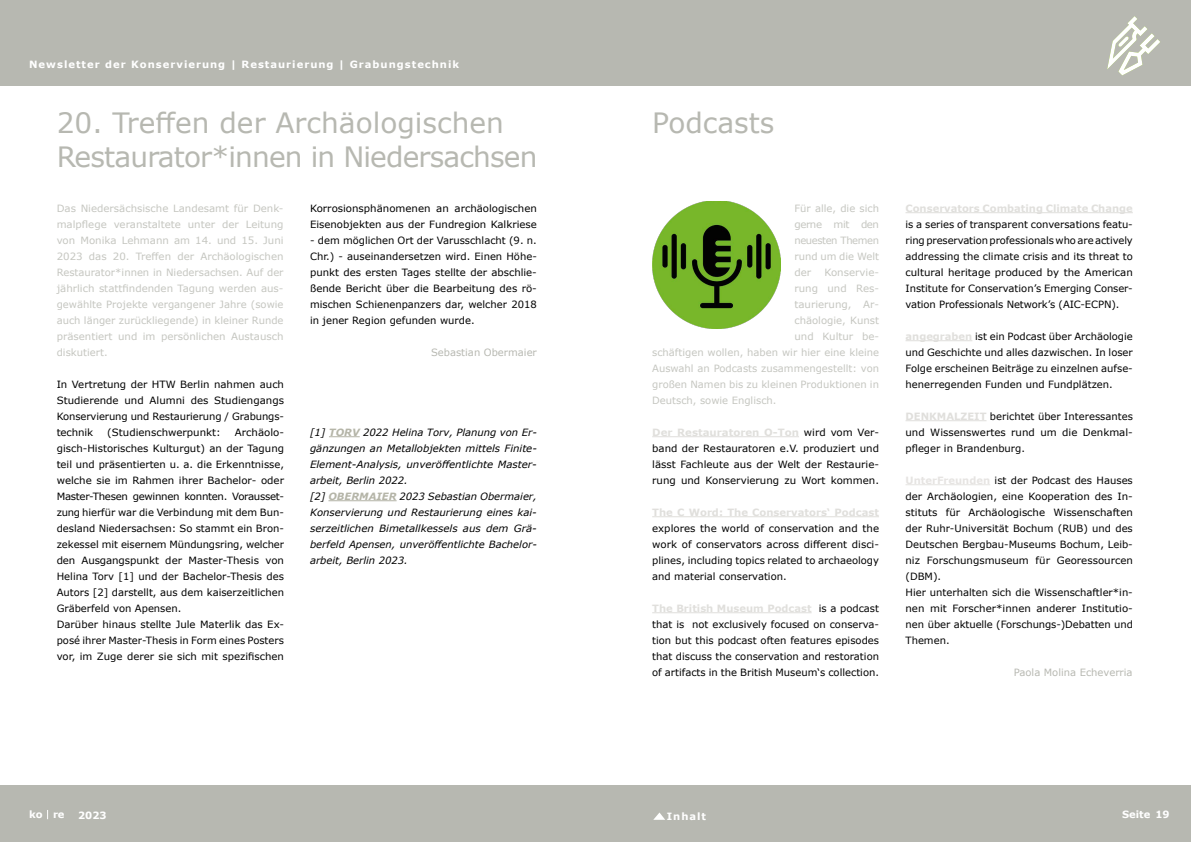
<style>
.page{position:relative;width:1191px;height:842px;background:#fff}
.page>*{position:absolute;margin:0;border:0;box-sizing:border-box;transform-origin:0 0}
.t1{font:28px/34px "Verdana";letter-spacing:-.03em;color:#b7b8b1}
.t2{font:28px "Verdana";color:#b7b8b1}
.t3{font:10px/16px "Verdana";color:#000;text-align:justify}
.t4{font:10px/16px "Verdana";color:#c5c6c0;text-align:justify}
.t5{font:italic 10px/16px "Verdana";color:#000}
.t6{font:700 10px "Verdana";letter-spacing:.1em;color:#fff}
.t7{font:700 10px "Verdana";color:#e0dfdc}
.t8{font:10px "Verdana";color:#b7b8b1}
.s1{font-weight:700;color:#b5b5a8}
.s2{font-weight:700;color:#e0dfdc}
.s3{font-weight:700;color:#e6e4e2}
</style>
<div class="page">
<div style="left:0;top:0;width:595px;height:85px;background:#b7b8b1"></div>
<div style="left:0;top:785px;width:595px;height:57px;background:#b7b8b1"></div>
<div style="left:595px;top:0;width:596px;height:85px;background:#b7b8b1"></div>
<div style="left:595px;top:785px;width:596px;height:57px;background:#b7b8b1"></div>
<svg style="left:1107px;top:16px;width:53px;height:59px"></svg>
<svg style="left:653px;top:812px;width:12px;height:8px"></svg>
<hr style="left:329px;top:436px;width:31px;height:1px;background:#b5b5a8">
<hr style="left:328px;top:500px;width:68px;height:1px;background:#b5b5a8">
<img style="left:652px;top:201px;width:128px;height:127px">
<hr style="left:652px;top:436px;width:147px;height:1px;background:#e0dfdc">
<hr style="left:652px;top:516px;width:227px;height:1px;background:#e0dfdc">
<hr style="left:652px;top:612px;width:159px;height:1px;background:#e0dfdc">
<hr style="left:905px;top:212px;width:227px;height:1px;background:#e0dfdc">
<hr style="left:905px;top:340px;width:67px;height:1px;background:#e0dfdc">
<hr style="left:905px;top:420px;width:81px;height:1px;background:#e0dfdc">
<hr style="left:905px;top:484px;width:85px;height:1px;background:#e6e4e2">
<p class="t6" style="left:29px;top:57px;width:431px">Newsletter der Konservierung | Restaurierung | Grabungstechnik</p>
<h1 class="t1" style="left:57px;top:105px;width:482px">20. Treffen der Archäologischen<br>Restaurator*innen in Niedersachsen</h1>
<p class="t4" style="left:57px;top:200px;width:228px">Das Niedersächsische Landesamt für Denk&shy;malpflege veranstaltete unter der Leitung von Monika Lehmann am 14. und 15. Juni 2023 das 20. Treffen der Archäologischen Restaurator*innen in Niedersachsen. Auf der jährlich stattfindenden Tagung werden aus&shy;gewählte Projekte vergangener Jahre (sowie auch länger zurückliegende) in kleiner Runde präsentiert und im persönlichen Austausch diskutiert.</p>
<p class="t3" style="left:57px;top:376px;width:229px">In Vertretung der HTW Berlin nahmen auch Studierende und Alumni des Studiengangs Konservierung und Restaurierung / Grabungs&shy;technik</p>
<p class="t3" style="left:310px;top:200px;width:228px">Korrosionsphänomenen an archäologischen<br>Eisenobjekten aus der Fundregion Kalkriese</p>
<p class="t3" style="left:310px;top:232px;width:228px">- dem möglichen Ort der Varusschlacht (9. n.<br>Chr.) - auseinandersetzen wird. Einen Höhe&shy;punkt des ersten Tages stellte der abschlie&shy;ßende Bericht über die Bearbeitung des rö&shy;mischen Schienenpanzers dar, welcher 2018 in jener Region gefunden wurde.</p>
<p class="t8" style="left:431px;top:345px;width:107px">Sebastian Obermaier</p>
<p class="t3" style="left:57px;top:424px;width:229px;text-align:left;text-indent:178px">Archäolo&shy;gisch-Historisches Kulturgut) an der Tagung teil und präsentierten u. a. die Erkenntnisse, welche sie im Rahmen ihrer Bachelor- oder Master-Thesen gewinnen konnten. Vorausset&shy;zung hierfür war die Verbindung mit dem Bun&shy;desland Niedersachsen: So stammt ein Bron&shy;zekessel mit eisernem Mündungsring, welcher den Ausgangspunkt der Master-Thesis von Helina Torv [1] und der Bachelor-Thesis des Autors [2] darstellt, aus dem kaiserzeitlichen Gräberfeld von Apensen.<br>Darüber hinaus stellte Jule Materlik das Ex&shy;posé ihrer Master-Thesis in Form eines Posters vor, im Zuge derer sie sich mit spezifischen</p>
<p class="t3" style="left:107px;top:424px;width:115px">(Studienschwerpunkt:</p>
<p class="t5" style="left:310px;top:424px;width:228px">[1] <span class="s1">TORV</span> 2022 Helina Torv, Planung von Er&shy;gänzungen an Metallobjekten mittels Finite-Element-Analysis, unveröffentlichte Master&shy;arbeit, Berlin 2022.<br>[2] <span class="s1">OBERMAIER</span> 2023 Sebastian Obermaier, Konservierung und Restaurierung eines kai&shy;serzeitlichen Bimetallkessels aus dem Grä&shy;berfeld Apensen, unveröffentlichte Bachelor&shy;arbeit, Berlin 2023.</p>
<h1 class="t2" style="left:652px;top:104px;width:124px">Podcasts</h1>
<p class="t4" style="left:794px;top:200px;width:86px">Für alle, die sich gerne mit den neuesten Themen rund um die Welt der</p>
<p class="t4" style="left:824px;top:264px;width:56px">Konservie-</p>
<p class="t4" style="left:794px;top:280px;width:86px">rung und Res-</p>
<p class="t4" style="left:794px;top:296px;width:86px">taurierung, Ar-</p>
<p class="t4" style="left:794px;top:312px;width:86px">chäologie, Kunst</p>
<p class="t4" style="left:794px;top:328px;width:86px">und Kultur be-</p>
<p class="t4" style="left:652px;top:344px;width:228px">schäftigen wollen, haben wir hier eine kleine</p>
<p class="t4" style="left:652px;top:360px;width:228px">Auswahl an Podcasts zusammengestellt: von</p>
<p class="t4" style="left:652px;top:376px;width:228px">großen Namen bis zu kleinen Produktionen in</p>
<p class="t4" style="left:652px;top:392px;width:126px">Deutsch, sowie Englisch.</p>
<p class="t3" style="left:652px;top:424px;width:228px"><span class="s2">Der Restauratoren O-Ton</span> wird vom Ver&shy;band der Restauratoren e.V. produziert und lässt Fachleute aus der Welt der Restaurie&shy;rung und Konservierung zu Wort kommen.</p>
<p class="t7" style="left:652px;top:505px;width:228px">The C Word: The Conservators‘ Podcast</p>
<p class="t3" style="left:652px;top:520px;width:228px">explores the world of conservation and the work of conservators across different disci&shy;plines, including topics related to archaeology and material conservation.</p>
<p class="t3" style="left:652px;top:600px;width:228px"><span class="s2">The British Museum Podcast</span> is a podcast that is not exclusively focused on conserva&shy;tion but this podcast often features episodes that discuss the conservation and restoration of artifacts in the British Museum‘s collection.</p>
<p class="t7" style="left:905px;top:201px;width:229px">Conservators Combating Climate Change</p>
<p class="t3" style="left:905px;top:216px;width:229px">is a series of transparent conversations featu&shy;ring preservation professionals who are actively addressing the climate crisis and its threat to cultural heritage produced by the American Institute for Conservation’s Emerging Conser&shy;vation Professionals Network’s (AIC-ECPN).</p>
<p class="t3" style="left:905px;top:328px;width:229px"><span class="s2">angegraben</span> ist ein Podcast über Archäologie und Geschichte und alles dazwischen. In loser Folge erscheinen Beiträge zu einzelnen aufse&shy;henerregenden Funden und Fundplätzen.</p>
<p class="t3" style="left:905px;top:408px;width:229px"><span class="s2">DENKMALZEIT</span> berichtet über Interessantes und Wissenswertes rund um die Denkmal&shy;pfleger in Brandenburg.</p>
<p class="t3" style="left:905px;top:472px;width:229px;text-align:left"><span class="s3">UnterFreunden</span> ist der Podcast des Hauses der Archäologien, eine Kooperation des In&shy;stituts für Archäologische Wissenschaften der Ruhr-Universität Bochum (RUB) und des Deutschen Bergbau-Museums Bochum, Leib&shy;niz Forschungsmuseum für Georessourcen (DBM).<br>Hier unterhalten sich die Wissenschaftler*in&shy;nen mit Forscher*innen anderer Institutio&shy;nen über aktuelle (Forschungs-)Debatten und Themen.</p>
<p class="t8" style="left:1013px;top:665px;width:120px">Paola Molina Echeverria</p>
<p class="t6" style="left:29px;top:807px;width:37px">ko re</p>
<p class="t6" style="left:78px;top:808px;width:30px">2023</p>
<p class="t6" style="left:667px;top:809px;width:41px">Inhalt</p>
<p class="t6" style="left:1122px;top:807px;width:49px">Seite 19</p>
</div>
